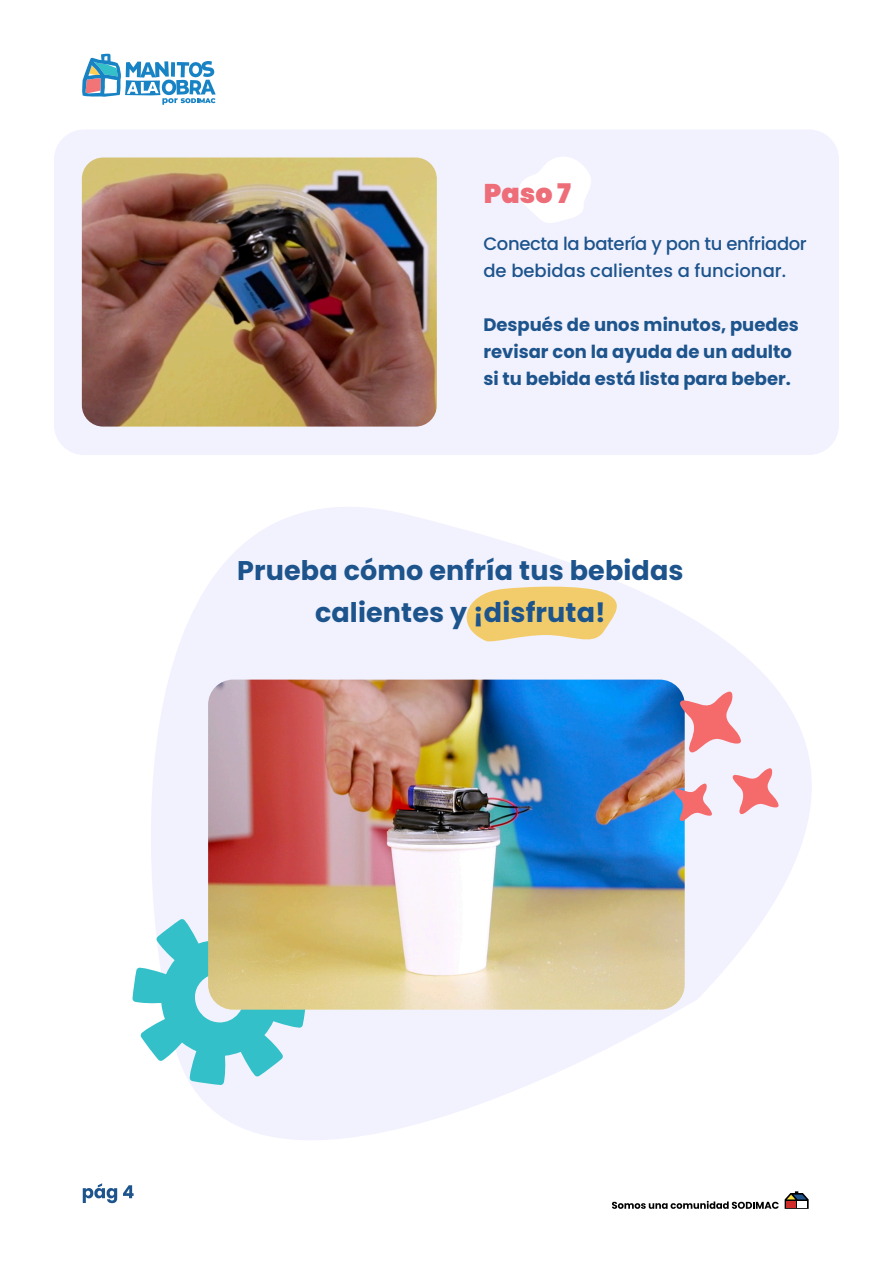
<style>
.page{position:relative;width:893px;height:1263px;background:#fff}
.page>*{position:absolute;margin:0;border:0;box-sizing:border-box;transform-origin:0 0}
.t1{font:700 27px/42px "Poppins";letter-spacing:.005em;color:#1d548c;text-align:center}
.t2{font:900 27px "Poppins";color:#ed6e78}
.t3{font:700 18px/27px "Poppins";color:#1d548c}
.t4{font:500 18px/27px "Poppins";letter-spacing:-.02em;color:#1d548c}
</style>
<div class="page">
<svg style="left:151px;top:507px;width:661px;height:702px"></svg>
<div style="left:54px;top:129px;width:785px;height:326px;background:#f2f2ff;border-radius:30px"></div>
<svg style="left:453px;top:584px;width:175px;height:62px"></svg>
<svg style="left:82px;top:54px;width:134px;height:51px"></svg>
<svg style="left:132px;top:911px;width:175px;height:174px"></svg>
<img style="left:208px;top:680px;width:477px;height:330px">
<svg style="left:680px;top:690px;width:62px;height:63px"></svg>
<svg style="left:732px;top:767px;width:47px;height:48px"></svg>
<svg style="left:674px;top:783px;width:39px;height:39px"></svg>
<svg style="left:83px;top:1183px;width:51px;height:20px"></svg>
<svg style="left:785px;top:1191px;width:24px;height:18px"></svg>
<svg style="left:612px;top:1201px;width:167px;height:8px"></svg>
<svg style="left:519px;top:157px;width:72px;height:66px"></svg>
<img style="left:82px;top:157px;width:355px;height:270px">
<p class="t2" style="left:484px;top:178px;width:89px">Paso 7</p>
<p class="t4" style="left:483px;top:230px;width:325px">Conecta la batería y pon tu enfriador de bebidas calientes a funcionar.</p>
<p class="t3" style="left:483px;top:311px;width:317px">Después de unos minutos, puedes revisar con la ayuda de un adulto si tu bebida está lista para beber.</p>
<p class="t1" style="left:237px;top:550px;width:448px">Prueba cómo enfría tus bebidas calientes y ¡disfruta!</p>
</div>
